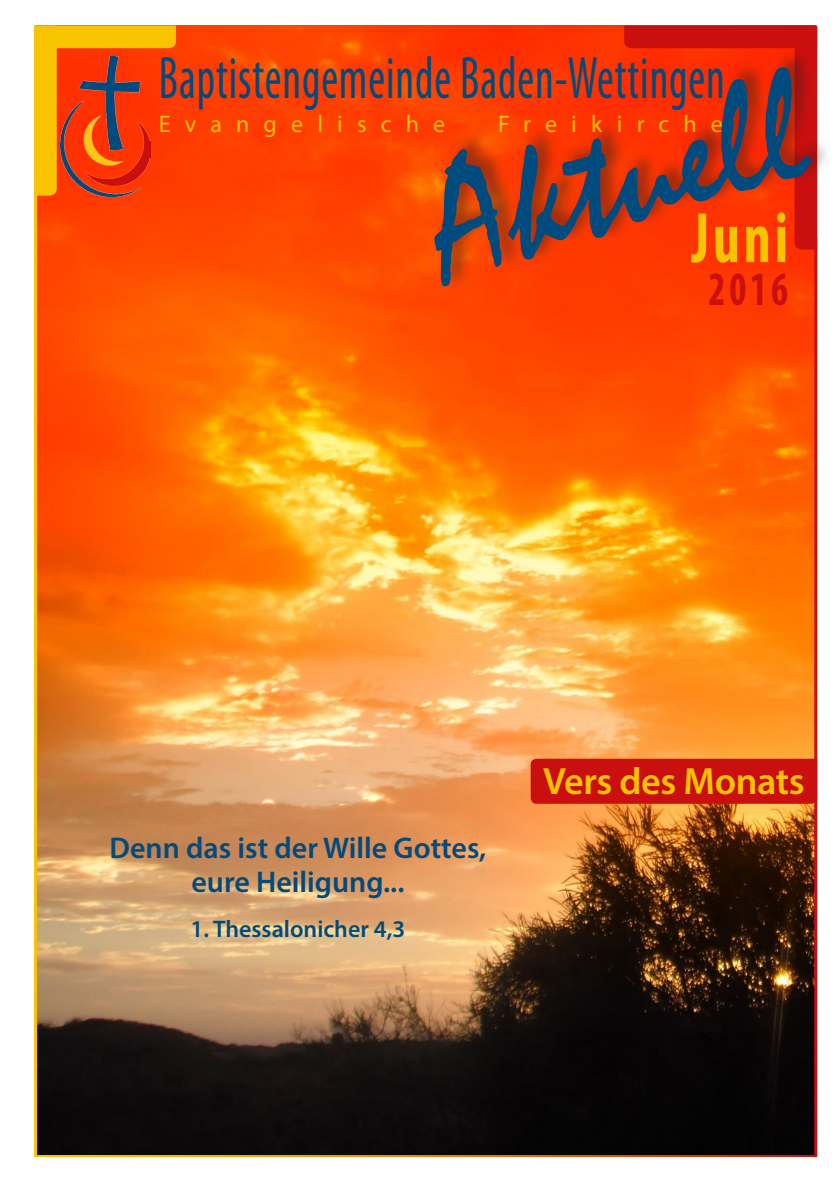
<style>
.page{position:relative;width:840px;height:1191px;background:#fff}
.page>*{position:absolute;margin:0;border:0;box-sizing:border-box;transform-origin:0 0}
.t1{font:166px "Mistral";color:#004b7d}
.t2{font:700 condensed 72px "Myriad Pro";color:#fac300;scale:.83 1}
.t3{font:condensed 60.2px "Myriad Pro";letter-spacing:.02em;color:#004b7d;scale:.76 1}
.t4{font:700 condensed 48px "Myriad Pro";color:#ca0f0f;scale:.82 1}
.t5{font:600 38px "Myriad Pro";letter-spacing:-.01em;color:#fac300}
.t6{font:600 30px/34px "Myriad Pro";color:#004b7d;text-align:center}
.t7{font:24px "Myriad Pro";letter-spacing:.59em;color:#fac300}
.t8{font:600 24px "Myriad Pro";color:#004b7d}
</style>
<div class="page">
<img style="left:37px;top:26px;width:776px;height:1129px">
<svg style="left:34px;top:26px;width:142px;height:170px;background:#fb8600"></svg>
<div style="left:624px;top:26px;width:192px;height:22px;background:#ca0f0f"></div>
<hr style="left:813px;top:237px;width:3px;height:920px;background:#ca0f0f">
<hr style="left:34px;top:186px;width:3px;height:971px;background:#fac300">
<hr style="left:37px;top:1155px;width:778px;height:2px;background:#fff">
<div style="left:530px;top:758px;width:285px;height:45px;background:#ca0f0f"></div>
<div style="left:432px;top:48px;width:401px;height:243px;background:#231f20;opacity:.42"></div>
<img style="left:60px;top:57px;width:90px;height:139px">
<h3 class="t3" style="left:159px;top:41px;width:745px">Baptistengemeinde Baden-Wettingen</h3>
<p class="t7" style="left:159px;top:109px;width:288px">Evangelische</p>
<p class="t7" style="left:497px;top:109px;width:226px">Freikirche</p>
<h1 class="t1" style="left:406px;top:128px;width:383px;rotate:-15deg">Aktuell</h1>
<h2 class="t2" style="left:691px;top:193px;width:118px">Juni</h2>
<h3 class="t4" style="left:708px;top:259px;width:98px">2016</h3>
<p class="t6" style="left:109px;top:829px;width:378px">Denn das ist der Wille Gottes, eure Heiligung...</p>
<p class="t8" style="left:190px;top:913px;width:216px">1. Thessalonicher 4,3</p>
<p class="t5" style="left:543px;top:757px;width:263px">Vers des Monats</p>
</div>
